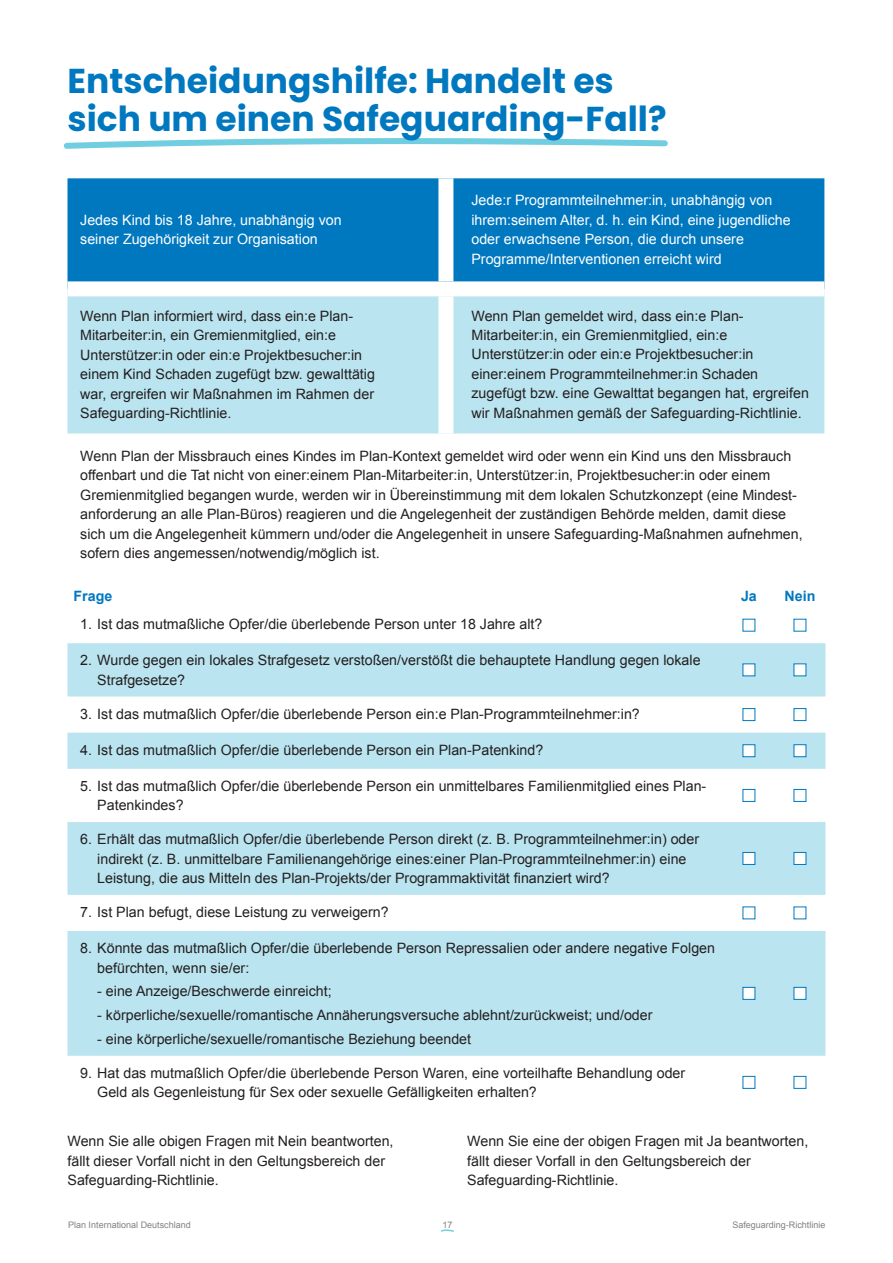
<style>
.page{position:relative;width:893px;height:1263px;background:#fff}
.page>*{position:absolute;margin:0;border:0;box-sizing:border-box;transform-origin:0 0}
.t1{font:700 34.5px/38px "Poppins";color:#0078c0}
.t2{font:14.25px/19.5px "Arial";color:#231f20}
.t3{font:14.25px/19.5px "Arial";color:#fff}
.t4{font:700 14.25px "Arial";color:#0078c0}
.t5{font:9px "Arial";color:#808285}
</style>
<div class="page">
<svg style="left:440px;top:1229px;width:14px;height:3px"></svg>
<div style="left:68px;top:178px;width:756px;height:103px;background:#0078c0"></div>
<div style="left:68px;top:296px;width:756px;height:137px;background:#bae4ef"></div>
<div style="left:438px;top:178px;width:15px;height:103px;background:#fff"></div>
<div style="left:438px;top:296px;width:15px;height:137px;background:#fff"></div>
<svg style="left:63px;top:138px;width:605px;height:11px"></svg>
<svg style="left:68px;top:643px;width:757px;height:413px;fill:#bae4ef"></svg>
<svg style="left:742px;top:663px;width:13px;height:13px"></svg>
<div style="left:794px;top:663px;width:12px;height:13px;background:#fff"></div>
<div style="left:742px;top:708px;width:13px;height:13px;border:1px solid #0078c0"></div>
<div style="left:794px;top:708px;width:12px;height:13px;border:1px solid #0078c0"></div>
<div style="left:742px;top:744px;width:13px;height:13px;background:#fff;border:1px solid #0078c0"></div>
<div style="left:794px;top:744px;width:12px;height:13px;background:#fff;border:1px solid #0078c0"></div>
<div style="left:742px;top:789px;width:13px;height:13px;border:1px solid #0078c0"></div>
<div style="left:794px;top:789px;width:12px;height:13px;border:1px solid #0078c0"></div>
<div style="left:742px;top:852px;width:13px;height:13px;background:#fff;border:1px solid #0078c0"></div>
<div style="left:794px;top:852px;width:12px;height:13px;background:#fff;border:1px solid #0078c0"></div>
<div style="left:742px;top:987px;width:13px;height:13px;background:#fff;border:1px solid #0078c0"></div>
<div style="left:794px;top:987px;width:12px;height:13px;background:#fff;border:1px solid #0078c0"></div>
<div style="left:742px;top:1076px;width:13px;height:13px;border:1px solid #0078c0"></div>
<div style="left:794px;top:1076px;width:12px;height:13px;border:1px solid #0078c0"></div>
<h1 class="t1" style="left:68px;top:62px;width:601px">Entscheidungshilfe: Handelt es sich um einen Safeguarding-Fall?</h1>
<p class="t3" style="left:80px;top:210px;width:263px">Jedes Kind bis 18 Jahre, unabhängig von seiner Zugehörigkeit zur Organisation</p>
<p class="t3" style="left:471px;top:191px;width:321px">Jede:r Programmteilnehmer:in, unabhängig von ihrem:seinem Alter, d. h. ein Kind, eine jugendliche oder erwachsene Person, die durch unsere Programme/Interventionen erreicht wird</p>
<p class="t2" style="left:80px;top:306px;width:296px">Wenn Plan informiert wird, dass ein:e Plan-Mitarbeiter:in, ein Gremienmitglied, ein:e Unterstützer:in oder ein:e Projektbesucher:in einem Kind Schaden zugefügt bzw. gewalttätig war, ergreifen wir Maßnahmen im Rahmen der Safeguarding-Richtlinie.</p>
<p class="t2" style="left:471px;top:306px;width:339px">Wenn Plan gemeldet wird, dass ein:e Plan-Mitarbeiter:in, ein Gremienmitglied, ein:e Unterstützer:in oder ein:e Projektbesucher:in einer:einem Programmteilnehmer:in Schaden zugefügt bzw. eine Gewalttat begangen hat, ergreifen wir Maßnahmen gemäß der Safeguarding-Richtlinie.</p>
<p class="t2" style="left:80px;top:446px;width:724px">Wenn Plan der Missbrauch eines Kindes im Plan-Kontext gemeldet wird oder wenn ein Kind uns den Missbrauch offenbart und die Tat nicht von einer:einem Plan-Mitarbeiter:in, Unterstützer:in, Projektbesucher:in oder einem Gremienmitglied begangen wurde, werden wir in Übereinstimmung mit dem lokalen Schutzkonzept (eine Mindest&shy;anforderung an alle Plan-Büros) reagieren und die Angelegenheit der zuständigen Behörde melden, damit diese sich um die Angelegenheit kümmern und/oder die Angelegenheit in unsere Safeguarding-Maßnahmen aufnehmen, sofern dies angemessen/notwendig/möglich ist.</p>
<p class="t4" style="left:74px;top:587px;width:40px">Frage</p>
<p class="t4" style="left:741px;top:587px;width:17px">Ja</p>
<p class="t4" style="left:784px;top:587px;width:32px">Nein</p>
<p class="t2" style="left:80px;top:614px;width:464px">1. Ist das mutmaßliche Opfer/die überlebende Person unter 18 Jahre alt?</p>
<p class="t2" style="left:97px;top:651px;width:605px;text-indent:-17px">2. Wurde gegen ein lokales Strafgesetz verstoßen/verstößt die behauptete Handlung gegen lokale<br>Strafgesetze?</p>
<p class="t2" style="left:80px;top:704px;width:561px">3. Ist das mutmaßlich Opfer/die überlebende Person ein:e Plan-Programmteilnehmer:in?</p>
<p class="t2" style="left:80px;top:740px;width:464px">4. Ist das mutmaßlich Opfer/die überlebende Person ein Plan-Patenkind?</p>
<p class="t2" style="left:97px;top:776px;width:611px;text-indent:-17px">5. Ist das mutmaßlich Opfer/die überlebende Person ein unmittelbares Familienmitglied eines Plan-<br>Patenkindes?</p>
<p class="t2" style="left:97px;top:829px;width:603px;text-indent:-17px">6. Erhält das mutmaßlich Opfer/die überlebende Person direkt (z. B. Programmteilnehmer:in) oder indirekt (z. B. unmittelbare Familienangehörige eines:einer Plan-Programmteilnehmer:in) eine<br>Leistung, die aus Mitteln des Plan-Projekts/der Programmaktivität finanziert wird?</p>
<p class="t2" style="left:80px;top:902px;width:310px">7. Ist Plan befugt, diese Leistung zu verweigern?</p>
<p class="t2" style="left:97px;top:938px;width:619px;text-indent:-17px">8. Könnte das mutmaßlich Opfer/die überlebende Person Repressalien oder andere negative Folgen befürchten, wenn sie/er:</p>
<p class="t2" style="left:97px;top:982px;width:236px">- eine Anzeige/Beschwerde einreicht;</p>
<p class="t2" style="left:97px;top:1005px;width:557px">- körperliche/sexuelle/romantische Annäherungsversuche ablehnt/zurückweist; und/oder</p>
<p class="t2" style="left:97px;top:1029px;width:375px">- eine körperliche/sexuelle/romantische Beziehung beendet</p>
<p class="t2" style="left:97px;top:1063px;width:589px;text-indent:-17px">9. Hat das mutmaßlich Opfer/die überlebende Person Waren, eine vorteilhafte Behandlung oder<br>Geld als Gegenleistung für Sex oder sexuelle Gefälligkeiten erhalten?</p>
<p class="t2" style="left:467px;top:1131px;width:343px">Wenn Sie eine der obigen Fragen mit Ja beantworten, fällt dieser Vorfall in den Geltungsbereich der<br>Safeguarding-Richtlinie.</p>
<p class="t2" style="left:68px;top:1131px;width:328px">Wenn Sie alle obigen Fragen mit Nein beantworten, fällt dieser Vorfall nicht in den Geltungsbereich der<br>Safeguarding-Richtlinie.</p>
<p class="t5" style="left:68px;top:1219px;width:124px">Plan International Deutschland</p>
<p class="t5" style="left:442px;top:1219px;width:12px">17</p>
<p class="t5" style="left:732px;top:1219px;width:95px">Safeguarding-Richtlinie</p>
</div>
